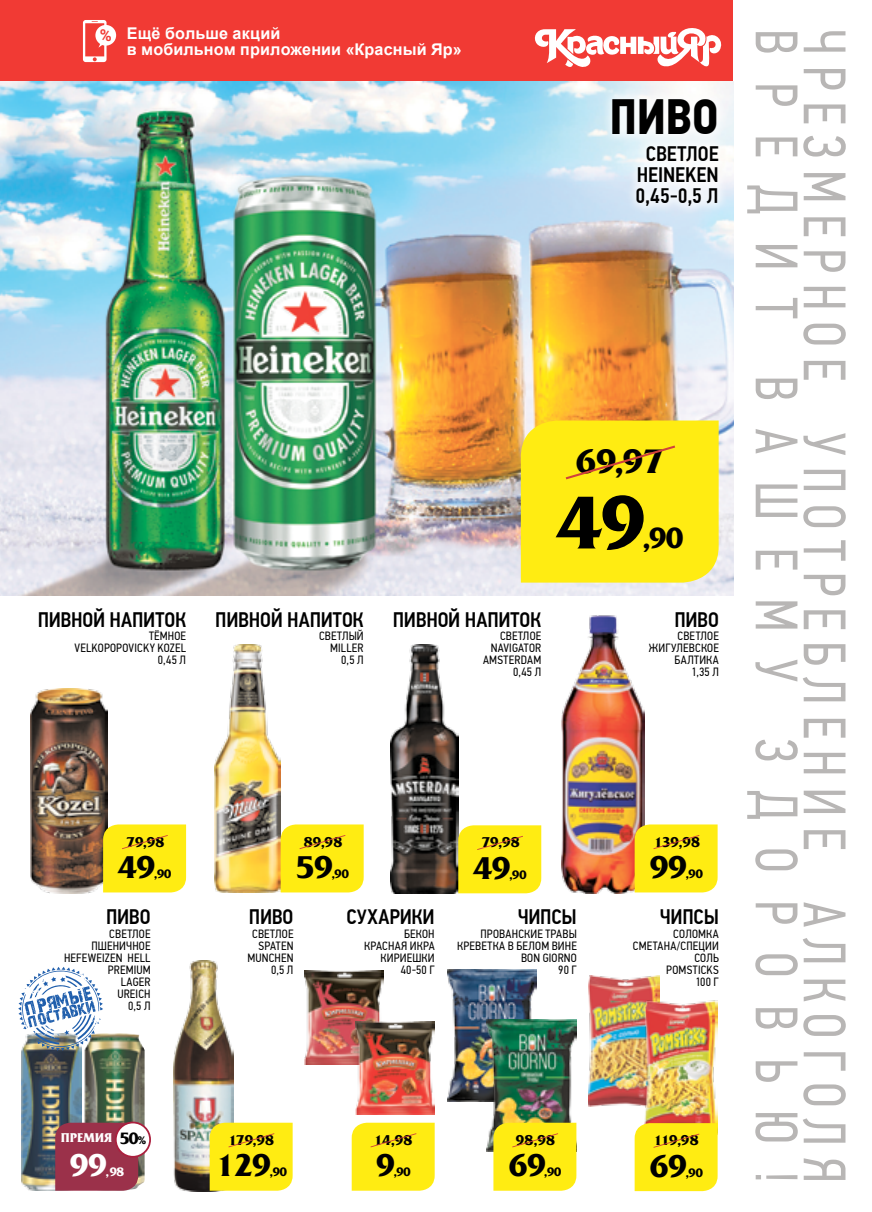
<style>
.page{position:relative;width:872px;height:1212px;background:#fff}
.page>*{position:absolute;margin:0;border:0;box-sizing:border-box;transform-origin:0 0}
.t1{font:700 73.95px "Friz Quadrata C";color:#000}
.t2{font:60px "PF Din Text Cond Pro";letter-spacing:.21em;color:#b8b6b5;scale:.85 1}
.t3{font:60px "PF Din Text Cond Pro";letter-spacing:.535em;color:#b8b6b5;scale:.85 1}
.t4{font:700 49.5px "PF Din Text Cond Pro";color:#000}
.t5{font:700 33.45px "Friz Quadrata C";color:#000}
.t6{font:700 31.05px "Friz Quadrata C";letter-spacing:-.05em;color:#000}
.t7{font:700 31.05px "Friz Quadrata C";color:#fff}
.t8{font:700 28.8px "Friz Quadrata C";color:#000}
.t9{font:500 21px "PF Din Text Cond Pro";letter-spacing:-.01em;color:#000}
.t10{font:700 16.2px/16.2px "Arial";letter-spacing:.005em;color:#fff}
.t11{font:700 16.2px "Friz Quadrata C";color:#000}
.t12{font:700 16.2px "Roboto";color:#f13a34}
.t13{font:700 13.95px "Friz Quadrata C";letter-spacing:-.005em;color:#000}
.t14{font:700 12.45px "Friz Quadrata C";color:#fff}
.t15{font:12px/12px "PF Din Text Cond Pro";letter-spacing:.015em;color:#000;text-align:right}
.t16{font:700 12px "Friz Quadrata C";letter-spacing:-.05em;color:#000}
.t17{font:700 12px "Friz Quadrata C";color:#fff}
.s1{font-size:10.8px}
</style>
<div class="page">
<div style="left:0;top:0;width:733px;height:81px;background:#f13a34"></div>
<svg style="left:534px;top:28px;width:188px;height:39px"></svg>
<svg style="left:83px;top:20px;width:24px;height:42px"></svg>
<div style="left:85px;top:23px;width:19px;height:33px;background:#f13a34"></div>
<svg style="left:93px;top:57px;width:4px;height:4px"></svg>
<div style="left:95px;top:25px;width:21px;height:21px;background:#fff;border-radius:50%"></div>
<img style="left:390px;top:644px;width:69px;height:249px">
<img style="left:215px;top:644px;width:65px;height:248px">
<img style="left:31px;top:688px;width:76px;height:205px">
<img style="left:21px;top:1051px;width:60px;height:140px">
<img style="left:84px;top:1033px;width:61px;height:154px">
<img style="left:304px;top:971px;width:79px;height:93px">
<img style="left:355px;top:1021px;width:80px;height:94px">
<img style="left:447px;top:969px;width:90px;height:132px">
<img style="left:487px;top:1019px;width:89px;height:132px">
<img style="left:588px;top:976px;width:71px;height:130px">
<img style="left:644px;top:999px;width:73px;height:124px">
<img style="left:173px;top:960px;width:61px;height:231px">
<img style="left:0;top:81px;width:733px;height:515px">
<img style="left:561px;top:615px;width:83px;height:278px">
<div style="left:521px;top:420px;width:197px;height:163px;background:#ffec12"></div>
<div style="left:634px;top:1123px;width:83px;height:68px;background:#ffec12"></div>
<div style="left:281px;top:824px;width:83px;height:68px;background:#ffec12"></div>
<div style="left:634px;top:824px;width:83px;height:68px;background:#ffec12"></div>
<div style="left:103px;top:824px;width:83px;height:68px;background:#ffec12"></div>
<div style="left:458px;top:825px;width:83px;height:68px;background:#ffec12"></div>
<div style="left:210px;top:1123px;width:83px;height:68px;background:#ffec12"></div>
<div style="left:352px;top:1123px;width:83px;height:68px;background:#ffec12"></div>
<div style="left:602px;top:89px;width:127px;height:128px;background:#fff;opacity:.75"></div>
<div style="left:493px;top:1123px;width:83px;height:68px;background:#ffec12"></div>
<img style="left:18px;top:967px;width:85px;height:84px">
<div style="left:55px;top:1123px;width:83px;height:68px;background:#9b314a"></div>
<div style="left:116px;top:1122px;width:34px;height:35px;background:#fff;border-radius:50%"></div>
<div style="left:115px;top:1121px;width:36px;height:37px;border:2px solid #ab203e;border-radius:50%"></div>
<h3 class="t10" style="left:127px;top:25px;width:336px">Ещё больше акций<br>в мобильном приложении «Красный Яр»</h3>
<h3 class="t12" style="left:100px;top:24px;width:13px">%</h3>
<h2 class="t3" style="left:812px;top:29px;width:1359px;rotate:90deg">ВРЕДИТ ВАШЕМУ ЗДОРОВЬЮ!</h2>
<h2 class="t2" style="left:860px;top:29px;width:1359px;rotate:90deg">ЧРЕЗМЕРНОЕ УПОТРЕБЛЕНИЕ АЛКОГОЛЯ</h2>
<p class="t4" style="left:609px;top:87px;width:111px">ПИВО</p>
<p class="t9" style="left:646px;top:141px;width:74px">СВЕТЛОЕ</p>
<p class="t9" style="left:637px;top:162px;width:83px">HEINEKEN</p>
<p class="t9" style="left:635px;top:183px;width:85px">0,45-0,5 Л</p>
<p class="t5" style="left:575px;top:442px;width:91px">69,97</p>
<p class="t1" style="left:555px;top:480px;width:92px">49</p>
<p class="t8" style="left:642px;top:522px;width:43px">,90</p>
<p class="t9" style="left:38px;top:607px;width:150px">ПИВНОЙ НАПИТОК</p>
<p class="t15" style="left:149px;top:630px;width:39px">ТЁМНОЕ</p>
<p class="t15" style="left:74px;top:642px;width:113px">VELKOPOPOVICKY KOZEL</p>
<p class="t15" style="left:158px;top:654px;width:30px">0,45 Л</p>
<p class="t9" style="left:215px;top:607px;width:150px">ПИВНОЙ НАПИТОК</p>
<p class="t15" style="left:319px;top:630px;width:46px">СВЕТЛЫЙ</p>
<p class="t15" style="left:330px;top:642px;width:35px">MILLER</p>
<p class="t15" style="left:341px;top:654px;width:24px">0,5 Л</p>
<p class="t9" style="left:393px;top:607px;width:150px">ПИВНОЙ НАПИТОК</p>
<p class="t15" style="left:500px;top:630px;width:43px">СВЕТЛОЕ</p>
<p class="t15" style="left:491px;top:642px;width:52px">NAVIGATOR</p>
<p class="t15" style="left:483px;top:654px;width:60px">AMSTERDAM</p>
<p class="t15" style="left:513px;top:666px;width:30px">0,45 Л</p>
<p class="t9" style="left:674px;top:607px;width:46px">ПИВО</p>
<p class="t15" style="left:677px;top:630px;width:43px">СВЕТЛОЕ</p>
<p class="t15" style="left:649px;top:642px;width:72px">ЖИГУЛЕВСКОЕ</p>
<p class="t15" style="left:674px;top:654px;width:46px">БАЛТИКА</p>
<p class="t15" style="left:691px;top:666px;width:29px">1,35 Л</p>
<p class="t13" style="left:126px;top:834px;width:40px">79,98</p>
<p class="t13" style="left:304px;top:834px;width:40px">89,98</p>
<p class="t13" style="left:654px;top:834px;width:48px">139,98</p>
<p class="t13" style="left:481px;top:834px;width:40px">79,98</p>
<p class="t6" style="left:118px;top:849px;width:40px">49</p>
<p class="t6" style="left:295px;top:849px;width:40px">59</p>
<p class="t6" style="left:649px;top:849px;width:40px">99</p>
<p class="t6" style="left:473px;top:850px;width:40px">49</p>
<p class="t16" style="left:154px;top:867px;width:19px">,90</p>
<p class="t16" style="left:332px;top:867px;width:19px">,90</p>
<p class="t16" style="left:686px;top:867px;width:19px">,90</p>
<p class="t16" style="left:509px;top:868px;width:19px">,90</p>
<p class="t9" style="left:106px;top:904px;width:46px">ПИВО</p>
<p class="t15" style="left:109px;top:928px;width:43px">СВЕТЛОЕ</p>
<p class="t15" style="left:91px;top:940px;width:61px">ПШЕНИЧНОЕ</p>
<p class="t15" style="left:64px;top:952px;width:88px">HEFEWEIZEN HELL</p>
<p class="t15" style="left:108px;top:964px;width:44px">PREMIUM</p>
<p class="t15" style="left:121px;top:976px;width:31px">LAGER</p>
<p class="t15" style="left:117px;top:988px;width:35px">UREICH</p>
<p class="t15" style="left:128px;top:1000px;width:24px">0,5 Л</p>
<p class="t9" style="left:249px;top:904px;width:46px">ПИВО</p>
<p class="t15" style="left:252px;top:928px;width:43px">СВЕТЛОЕ</p>
<p class="t15" style="left:258px;top:940px;width:36px">SPATEN</p>
<p class="t15" style="left:247px;top:952px;width:47px">MUNCHEN</p>
<p class="t15" style="left:271px;top:964px;width:24px">0,5 Л</p>
<p class="t9" style="left:346px;top:904px;width:90px">СУХАРИКИ</p>
<p class="t15" style="left:404px;top:928px;width:32px">БЕКОН</p>
<p class="t15" style="left:364px;top:940px;width:72px">КРАСНАЯ ИКРА</p>
<p class="t15" style="left:380px;top:952px;width:56px">КИРИЕШКИ</p>
<p class="t15" style="left:401px;top:964px;width:35px">40-50 Г</p>
<p class="t9" style="left:660px;top:904px;width:61px">ЧИПСЫ</p>
<p class="t15" style="left:673px;top:928px;width:47px">СОЛОМКА</p>
<p class="t15" style="left:633px;top:940px;width:87px">СМЕТАНА/СПЕЦИИ</p>
<p class="t15" style="left:694px;top:952px;width:26px">СОЛЬ</p>
<p class="t15" style="left:666px;top:964px;width:54px">POMSTICKS</p>
<p class="t15" style="left:695px;top:976px;width:25px">100 Г</p>
<p class="t9" style="left:518px;top:904px;width:61px">ЧИПСЫ</p>
<p class="t15" style="left:480px;top:928px;width:98px">ПРОВАНСКИЕ ТРАВЫ</p>
<p class="t15" style="left:457px;top:940px;width:121px">КРЕВЕТКА В БЕЛОМ ВИНЕ<br>BON GIORNO</p>
<p class="t15" style="left:558px;top:964px;width:20px">90 Г</p>
<p class="t14" style="left:61px;top:1130px;width:53px">ПРЕМИЯ</p>
<p class="t11" style="left:120px;top:1129px;width:28px">50<span class="s1">%</span></p>
<p class="t13" style="left:228px;top:1132px;width:48px">179,98</p>
<p class="t13" style="left:374px;top:1132px;width:40px">14,98</p>
<p class="t13" style="left:515px;top:1132px;width:41px">98,98</p>
<p class="t13" style="left:653px;top:1132px;width:46px">119,98</p>
<p class="t6" style="left:508px;top:1147px;width:40px">69</p>
<p class="t7" style="left:69px;top:1147px;width:40px">99</p>
<p class="t6" style="left:215px;top:1147px;width:58px">129</p>
<p class="t6" style="left:375px;top:1147px;width:21px">9</p>
<p class="t6" style="left:649px;top:1148px;width:40px">69</p>
<p class="t17" style="left:106px;top:1165px;width:20px">,98</p>
<p class="t16" style="left:270px;top:1165px;width:19px">,90</p>
<p class="t16" style="left:394px;top:1165px;width:19px">,90</p>
<p class="t16" style="left:544px;top:1165px;width:19px">,90</p>
<p class="t16" style="left:686px;top:1165px;width:19px">,90</p>
</div>
